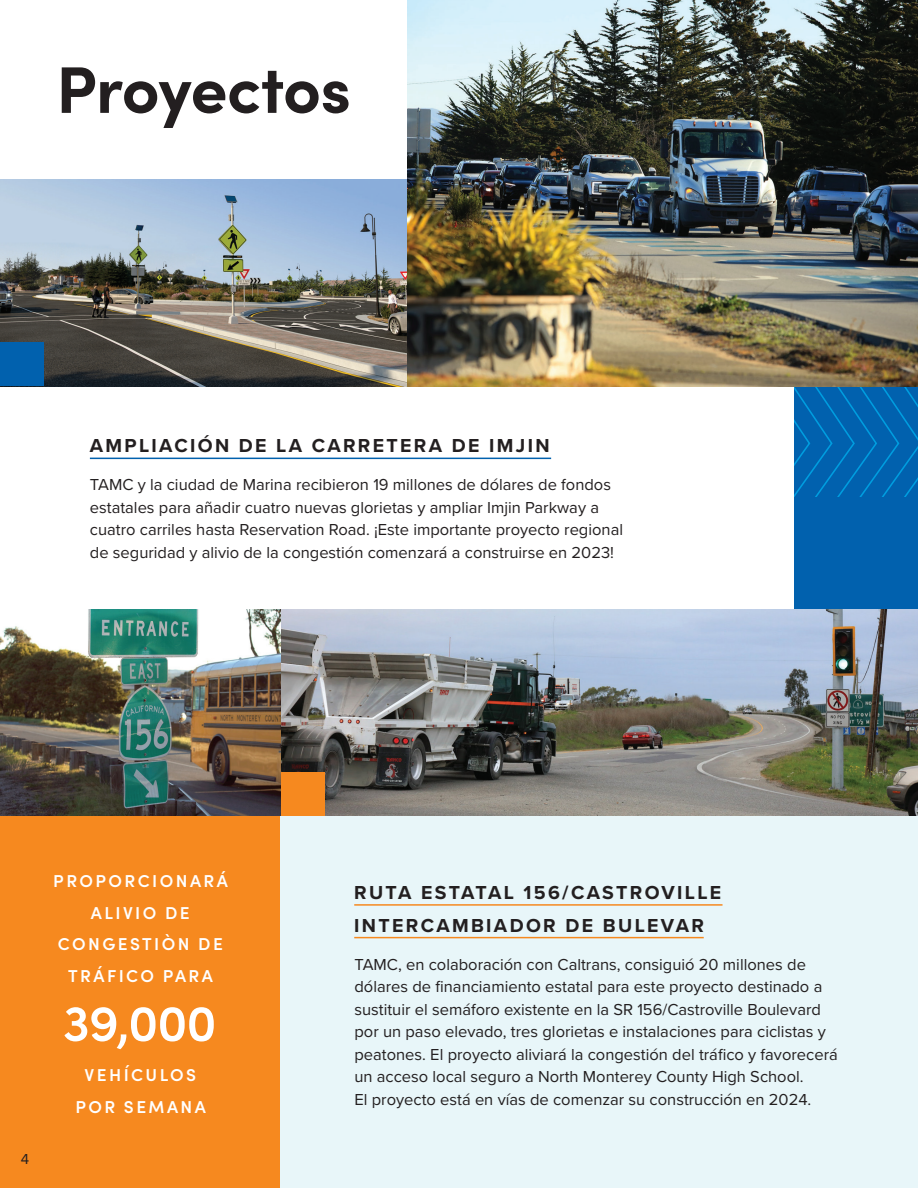
<style>
.page{position:relative;width:918px;height:1188px;background:#fff}
.page>*{position:absolute;margin:0;border:0;box-sizing:border-box;transform-origin:0 0}
.t1{font:700 66px "Sofia Pro";letter-spacing:-.02em;color:#231f20}
.t2{font:600 51px "Sofia Pro";color:#fff}
.t3{font:700 19.5px "Proxima Nova";letter-spacing:.12em;color:#231f20}
.t4{font:600 17.25px/31.5px "Sofia Pro";letter-spacing:.14em;color:#fff;text-align:center}
.t5{font:16.5px/22.5px "Proxima Nova";color:#231f20}
.t6{font:15px "Proxima Nova";color:#231f20}
</style>
<div class="page">
<img style="left:0;top:609px;width:918px;height:207px">
<img style="left:0;top:179px;width:408px;height:207px">
<div style="left:0;top:816px;width:281px;height:372px;background:#f6891f"></div>
<div style="left:281px;top:816px;width:637px;height:372px;background:#e8f6f9"></div>
<hr style="left:90px;top:458px;width:461px;height:1px;background:#0161ae">
<hr style="left:354px;top:904px;width:369px;height:2px;background:#f6891f">
<hr style="left:354px;top:937px;width:350px;height:1px;background:#f6891f">
<div style="left:0;top:342px;width:44px;height:44px;background:#0161ae"></div>
<div style="left:281px;top:772px;width:44px;height:44px;background:#f6891f"></div>
<svg style="left:794px;top:386px;width:124px;height:112px"></svg>
<div style="left:794px;top:498px;width:124px;height:111px;background:#0161ae"></div>
<img style="left:408px;top:0;width:510px;height:386px">
<p class="t1" style="left:56px;top:39px;width:296px">Proyectos</p>
<p class="t3" style="left:90px;top:431px;width:461px">AMPLIACIÓN DE LA CARRETERA DE IMJIN</p>
<p class="t5" style="left:90px;top:473px;width:535px">TAMC y la ciudad de Marina recibieron 19 millones de dólares de fondos estatales para añadir cuatro nuevas glorietas y ampliar Imjin Parkway a cuatro carriles hasta Reservation Road. ¡Este importante proyecto regional de seguridad y alivio de la congestión comenzará a construirse en 2023!</p>
<p class="t6" style="left:21px;top:1148px;width:10px">4</p>
<p class="t4" style="left:53px;top:864px;width:176px">PROPORCIONARÁ</p>
<p class="t4" style="left:58px;top:896px;width:167px">ALIVIO DE<br>CONGESTIÒN DE<br>TRÁFICO PARA</p>
<p class="t2" style="left:63px;top:985px;width:155px">39,000</p>
<p class="t4" style="left:85px;top:1058px;width:113px">VEHÍCULOS</p>
<p class="t4" style="left:75px;top:1090px;width:132px">POR SEMANA</p>
<p class="t3" style="left:354px;top:878px;width:369px">RUTA ESTATAL 156/CASTROVILLE</p>
<p class="t3" style="left:354px;top:911px;width:351px">INTERCAMBIADOR DE BULEVAR</p>
<p class="t5" style="left:354px;top:952px;width:485px">TAMC, en colaboración con Caltrans, consiguió 20 millones de dólares de financiamiento estatal para este proyecto destinado a sustituir el semáforo existente en la SR 156/Castroville Boulevard por un paso elevado, tres glorietas e instalaciones para ciclistas y peatones. El proyecto aliviará la congestión del tráfico y favorecerá un acceso local seguro a North Monterey County High School.<br>El proyecto está en vías de comenzar su construcción en 2024.</p>
</div>
